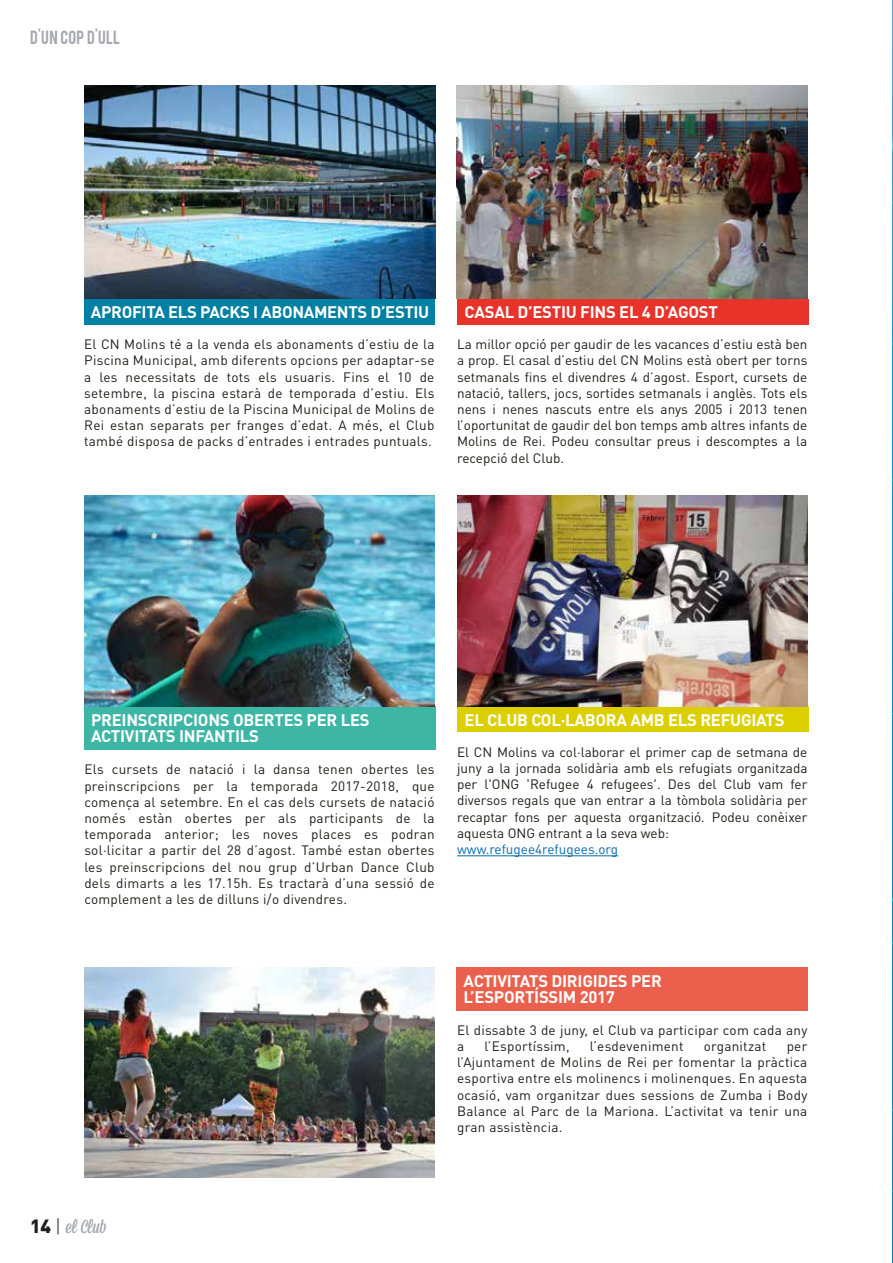
<style>
.page{position:relative;width:893px;height:1263px;background:#fff}
.page>*{position:absolute;margin:0;border:0;box-sizing:border-box;transform-origin:0 0}
.t1{font:18.9px "Mission Script";color:#a6a7af}
.t2{font:700 16.5px/16.5px "DIN Pro";letter-spacing:-.015em;color:#fff}
.t3{font:15px "Bebas";letter-spacing:.025em;color:#a6a7af}
.t4{font:13.5px/16.2px "DIN Pro";letter-spacing:.02em;color:#1d1d1b;text-align:justify}
.t5{font:13.5px "DIN Pro";color:#046bac}
.s1{font-family:"DIN Pro";font-weight:900;color:#1d1d1b}
.s2{font-family:"DIN Pro";font-weight:300;color:#1d1d1b}
</style>
<div class="page">
<svg style="left:892px;top:215px;width:1px;height:481px"></svg>
<svg style="left:892px;top:0;width:1px;height:215px"></svg>
<svg style="left:892px;top:305px;width:1px;height:259px"></svg>
<svg style="left:892px;top:696px;width:1px;height:567px"></svg>
<div style="left:457px;top:299px;width:351px;height:25px;background:#e7332a"></div>
<div style="left:84px;top:299px;width:351px;height:26px;background:#0081a3"></div>
<img style="left:85px;top:85px;width:350px;height:214px">
<hr style="left:457px;top:855px;width:161px;height:1px;background:#046bac">
<div style="left:457px;top:706px;width:351px;height:26px;background:#dccf00"></div>
<img style="left:458px;top:495px;width:350px;height:211px">
<div style="left:84px;top:706px;width:351px;height:44px;background:#3db6a5"></div>
<img style="left:85px;top:495px;width:350px;height:211px">
<div style="left:457px;top:967px;width:351px;height:44px;background:#eb604d"></div>
<img style="left:85px;top:967px;width:350px;height:211px">
<img style="left:456px;top:85px;width:351px;height:214px">
<p class="t3" style="left:30px;top:27px;width:91px">D'UN COP D'ULL</p>
<p class="t2" style="left:91px;top:303px;width:340px">APROFITA ELS PACKS I ABONAMENTS D’ESTIU</p>
<p class="t4" style="left:84px;top:336px;width:352px">El CN Molins té a la venda els abonaments d’estiu de la Piscina Municipal, amb diferents opcions per adaptar-se a les necessitats de tots els usuaris. Fins el 10 de setembre, la piscina estarà de temporada d’estiu. Els abonaments d’estiu de la Piscina Municipal de Molins de Rei estan separats per franges d’edat. A més, el Club també disposa de packs d’entrades i entrades puntuals.</p>
<p class="t2" style="left:465px;top:303px;width:255px">CASAL D’ESTIU FINS EL 4 D’AGOST</p>
<p class="t4" style="left:457px;top:336px;width:352px">La millor opció per gaudir de les vacances d’estiu està ben a prop. El casal d’estiu del CN Molins està obert per torns setmanals fins el divendres 4 d’agost. Esport, cursets de natació, tallers, jocs, sortides setmanals i anglès. Tots els nens i nenes nascuts entre els anys 2005 i 2013 tenen l’oportunitat de gaudir del bon temps amb altres infants de Molins de Rei. Podeu consultar preus i descomptes a la recepció del Club.</p>
<p class="t2" style="left:91px;top:711px;width:280px">PREINSCRIPCIONS OBERTES PER LES<br>ACTIVITATS INFANTILS</p>
<p class="t4" style="left:84px;top:761px;width:352px">Els cursets de natació i la dansa tenen obertes les preinscripcions per la temporada 2017-2018, que comença al setembre. En el cas dels cursets de natació només estàn obertes per als participants de la temporada anterior; les noves places es podran sol·licitar a partir del 28 d’agost. També estan obertes les preinscripcions del nou grup d’Urban Dance Club dels dimarts a les 17.15h. Es tractarà d’una sessió de complement a les de dilluns i/o divendres.</p>
<p class="t2" style="left:465px;top:711px;width:321px">EL CLUB COL·LABORA AMB ELS REFUGIATS</p>
<p class="t4" style="left:457px;top:743px;width:352px">El CN Molins va col·laborar el primer cap de setmana de juny a la jornada solidària amb els refugiats organitzada per l'ONG 'Refugee 4 refugees'. Des del Club vam fer diversos regals que van entrar a la tòmbola solidària per recaptar fons per aquesta organització. Podeu conèixer aquesta ONG entrant a la seva web:</p>
<p class="t5" style="left:457px;top:840px;width:163px">www.refugee4refugees.org</p>
<p class="t2" style="left:463px;top:972px;width:200px">ACTIVITATS DIRIGIDES PER<br>L’ESPORTÍSSIM 2017</p>
<p class="t4" style="left:457px;top:1021px;width:352px">El dissabte 3 de juny, el Club va participar com cada any a</p>
<p class="t4" style="left:484px;top:1037px;width:87px">l’Esportíssim,</p>
<p class="t4" style="left:590px;top:1037px;width:95px">l’esdeveniment</p>
<p class="t4" style="left:704px;top:1037px;width:64px">organitzat</p>
<p class="t4" style="left:457px;top:1037px;width:352px;text-indent:330px">per l’Ajuntament de Molins de Rei per fomentar la pràctica esportiva entre els molinencs i molinenques. En aquesta ocasió, vam organitzar dues sessions de Zumba i Body Balance al Parc de la Mariona. L’activitat va tenir una gran assistència.</p>
<h1 class="t1" style="left:30px;top:1215px;width:78px"><span class="s1">14</span> <span class="s2">|</span> el Club</h1>
</div>
